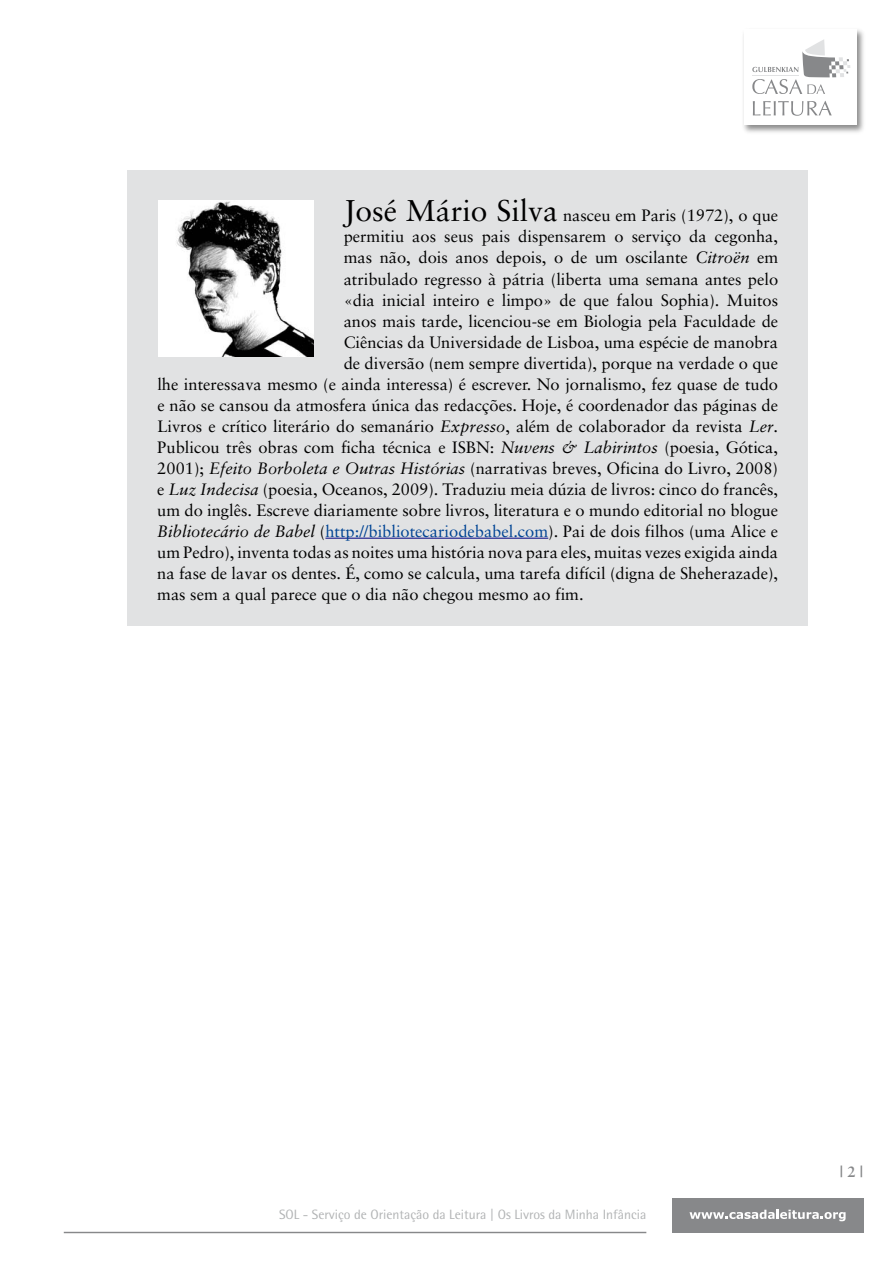
<style>
.page{position:relative;width:893px;height:1263px;background:#fff}
.page>*{position:absolute;margin:0;border:0;box-sizing:border-box;transform-origin:0 0}
.t1{font:16.5px "Sabon";color:#000}
.t2{font:16.5px "Sabon";color:#004494}
.t3{font:700 15px "Sabon";color:#87888a}
.t4{font:13.5px "Rotis Semi Sans";color:#b1b3b4}
.s1{font-size:30px}
.s2{font-style:italic}
.s3{font-style:italic;color:#000}
.s4{color:#000}
</style>
<div class="page">
<div style="left:128px;top:170px;width:680px;height:456px;background:#e1e2e3"></div>
<img style="left:743px;top:29px;width:121px;height:104px">
<div style="left:744px;top:29px;width:113px;height:96px;background:#fff"></div>
<svg style="left:753px;top:101px;width:79px;height:15px"></svg>
<svg style="left:752px;top:39px;width:98px;height:55px"></svg>
<hr style="left:752px;top:75px;width:46px;height:1px;background:#e1e2e3">
<hr style="left:325px;top:538px;width:223px;height:1px;background:#000080">
<img style="left:158px;top:201px;width:156px;height:155px">
<hr style="left:64px;top:1232px;width:582px;height:1px;background:#87888a">
<div style="left:672px;top:1198px;width:191px;height:34px;background:#87888a"></div>
<svg style="left:689px;top:1210px;width:157px;height:11px"></svg>
<p class="t1" style="left:344px;top:206px;width:436px"><span class="s1">José Mário Silva</span> nasceu em Paris (1972), o que</p>
<p class="t1" style="left:344px;top:227px;width:436px">permitiu aos seus pais dispensarem o serviço da cegonha,</p>
<p class="t1" style="left:344px;top:248px;width:436px">mas não, dois anos depois, o de um oscilante <span class="s2">Citroën</span> em</p>
<p class="t1" style="left:344px;top:269px;width:436px">atribulado regresso à pátria (liberta uma semana antes pelo</p>
<p class="t1" style="left:344px;top:290px;width:436px">«dia inicial inteiro e limpo» de que falou Sophia). Muitos</p>
<p class="t1" style="left:344px;top:311px;width:436px">anos mais tarde, licenciou-se em Biologia pela Faculdade de</p>
<p class="t1" style="left:344px;top:332px;width:436px">Ciências da Universidade de Lisboa, uma espécie de manobra</p>
<p class="t1" style="left:344px;top:353px;width:436px">de diversão (nem sempre divertida), porque na verdade o que</p>
<p class="t1" style="left:157px;top:374px;width:622px">lhe interessava mesmo (e ainda interessa) é escrever. No jornalismo, fez quase de tudo</p>
<p class="t1" style="left:157px;top:395px;width:622px">e não se cansou da atmosfera única das redacções. Hoje, é coordenador das páginas de</p>
<p class="t1" style="left:157px;top:416px;width:622px">Livros e crítico literário do semanário <span class="s2">Expresso</span>, além de colaborador da revista <span class="s2">Ler</span>.</p>
<p class="t1" style="left:157px;top:437px;width:622px">Publicou três obras com ficha técnica e ISBN: <span class="s2">Nuvens &amp; Labirintos</span> (poesia, Gótica,</p>
<p class="t1" style="left:157px;top:458px;width:622px">2001); <span class="s2">Efeito Borboleta e Outras Histórias</span> (narrativas breves, Oficina do Livro, 2008)</p>
<p class="t1" style="left:157px;top:479px;width:622px">e <span class="s2">Luz Indecisa</span> (poesia, Oceanos, 2009). Traduziu meia dúzia de livros: cinco do francês,</p>
<p class="t1" style="left:157px;top:500px;width:622px">um do inglês. Escreve diariamente sobre livros, literatura e o mundo editorial no blogue</p>
<p class="t2" style="left:157px;top:521px;width:622px"><span class="s3">Bibliotecário de Babel</span> <span class="s4">(</span>http://bibliotecariodebabel.com<span class="s4">). Pai de dois filhos (uma Alice e</span></p>
<p class="t1" style="left:157px;top:542px;width:622px">um Pedro), inventa todas as noites uma história nova para eles, muitas vezes exigida ainda</p>
<p class="t1" style="left:157px;top:563px;width:622px">na fase de lavar os dentes. É, como se calcula, uma tarefa difícil (digna de Sheherazade),</p>
<p class="t1" style="left:157px;top:584px;width:428px">mas sem a qual parece que o dia não chegou mesmo ao fim.</p>
<p class="t4" style="left:279px;top:1206px;width:369px">SOL - Serviço de Orientação da Leitura | Os Livros da Minha Infância</p>
<p class="t3" style="left:840px;top:1162px;width:25px">| 2 |</p>
</div>
